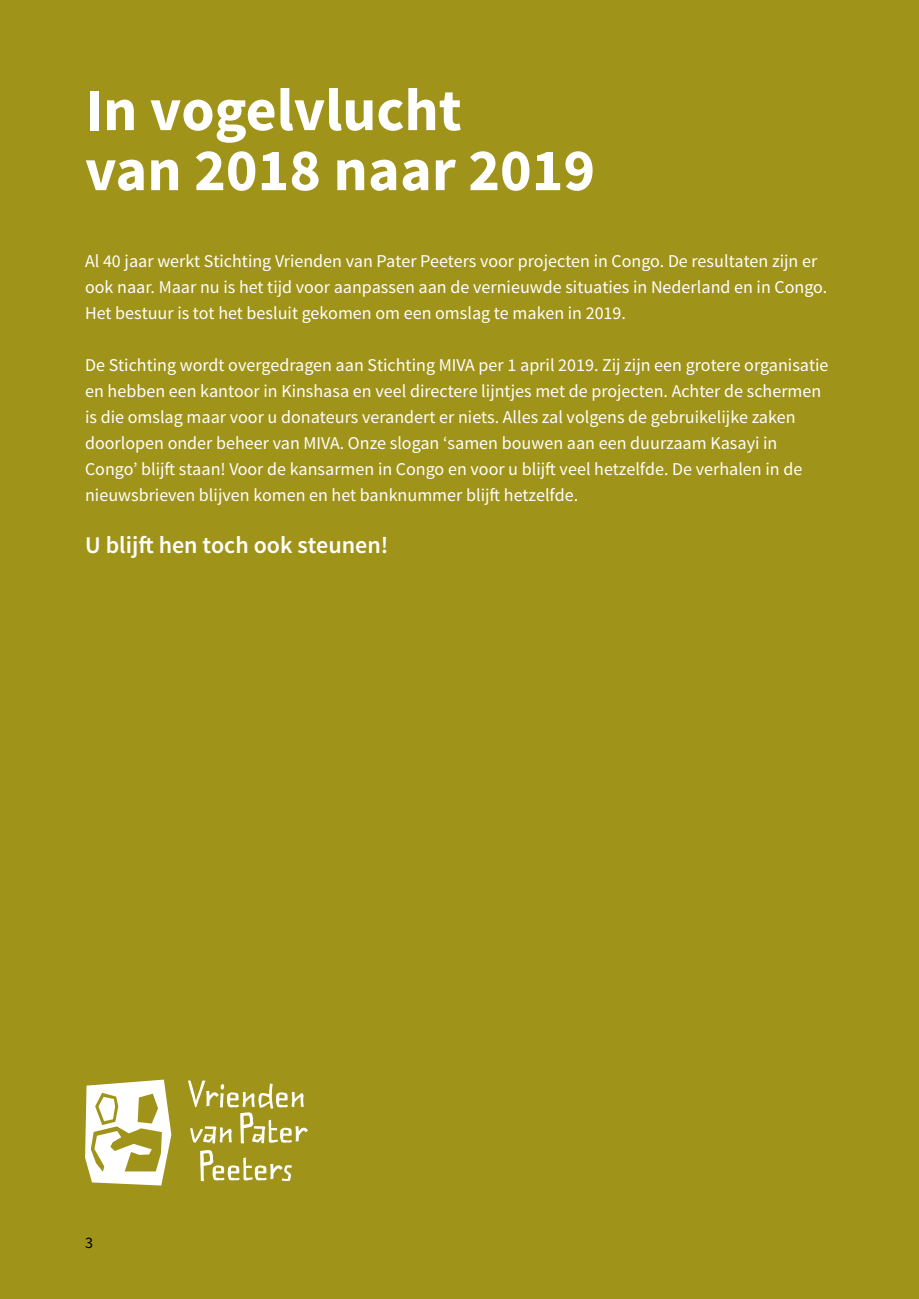
<style>
.page{position:relative;width:919px;height:1299px;background:#fff}
.page>*{position:absolute;margin:0;border:0;box-sizing:border-box;transform-origin:0 0}
.t1{font:700 60px/60px "Source Sans Pro";color:#fff}
.t2{font:600 24px "Source Sans Pro";color:#fff}
.t3{font:18px/26px "Source Sans Pro";color:#fff}
.t4{font:16px "Source Sans Pro";color:#000}
</style>
<div class="page">
<div style="left:0;top:0;width:918px;height:1298px;background:#a0931a"></div>
<svg style="left:85px;top:1079px;width:86px;height:106px"></svg>
<svg style="left:188px;top:1080px;width:120px;height:63px"></svg>
<svg style="left:200px;top:1150px;width:92px;height:31px"></svg>
<h1 class="t1" style="left:85px;top:82px;width:511px">In vogelvlucht<br>van 2018 naar 2019</h1>
<p class="t3" style="left:85px;top:248px;width:743px">Al 40 jaar werkt Stichting Vrienden van Pater Peeters voor projecten in Congo. De resultaten zijn er ook naar. Maar nu is het tijd voor aanpassen aan de vernieuwde situaties in Nederland en in Congo.<br>Het bestuur is tot het besluit gekomen om een omslag te maken in 2019.</p>
<p class="t3" style="left:85px;top:352px;width:745px">De Stichting wordt overgedragen aan Stichting MIVA per 1 april 2019. Zij zijn een grotere organisatie en hebben een kantoor in Kinshasa en veel directere lijntjes met de projecten. Achter de schermen is die omslag maar voor u donateurs verandert er niets. Alles zal volgens de gebruikelijke zaken doorlopen onder beheer van MIVA. Onze slogan ‘samen bouwen aan een duurzaam Kasayi in Congo’ blijft staan! Voor de kansarmen in Congo en voor u blijft veel hetzelfde. De verhalen in de nieuwsbrieven blijven komen en het banknummer blijft hetzelfde.</p>
<h2 class="t2" style="left:85px;top:530px;width:305px">U blijft hen toch ook steunen!</h2>
<p class="t4" style="left:85px;top:1232px;width:9px">3</p>
</div>
